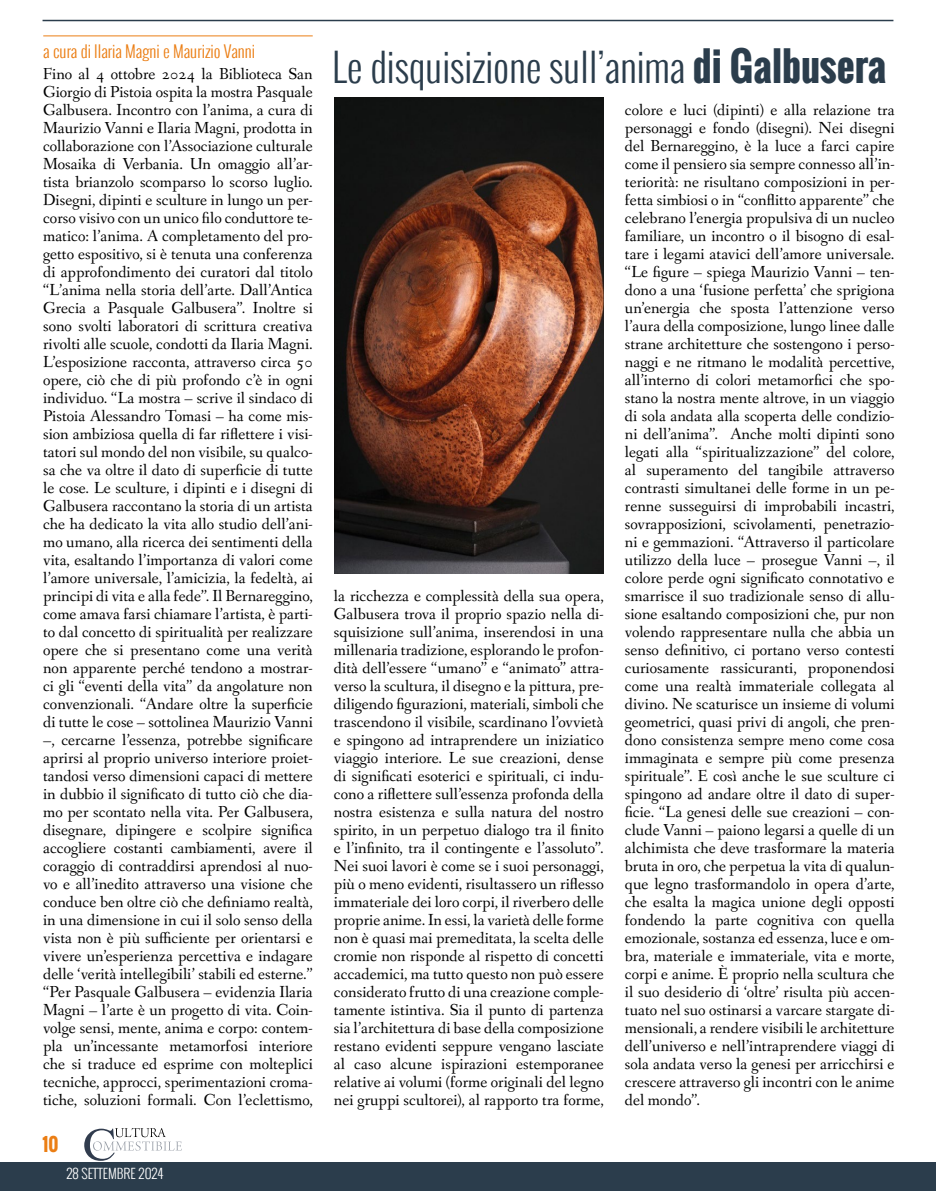
<style>
.page{position:relative;width:936px;height:1191px;background:#fff}
.page>*{position:absolute;margin:0;border:0;box-sizing:border-box;transform-origin:0 0}
.t1{font:300 39px "Oswald";color:#2b3d4c}
.t2{font:700 18px "Oswald";color:#eb7e14}
.t3{font:16.5px/18px "Fanwood Text";color:#000;text-align:justify}
.t4{font:300 16.5px "Oswald";color:#eb7e14}
.t5{font:300 13.5px "Oswald";color:#fff}
.s1{font-weight:700}
</style>
<div class="page">
<div style="left:0;top:1162px;width:935px;height:29px;background:#2b3d4c"></div>
<svg style="left:84px;top:1128px;width:98px;height:32px"></svg>
<hr style="left:43px;top:20px;width:850px;height:1px;background:#2b3d4c">
<hr style="left:43px;top:36px;width:270px;height:1px;background:#eb7e14">
<img style="left:334px;top:98px;width:269px;height:475px">
<p class="t4" style="left:43px;top:39px;width:213px">a cura di Ilaria Magni e Maurizio Vanni</p>
<p class="t3" style="left:43px;top:65px;width:271px">Fino al 4 ottobre 2024 la Biblioteca San Giorgio di Pistoia ospita la mostra Pasquale Galbusera. Incontro con l’anima, a cura di Maurizio Vanni e Ilaria Magni, prodotta in collaborazione con l’Associazione culturale Mosaika di Verbania. Un omaggio all’ar&shy;tista brianzolo scomparso lo scorso luglio.<br>Disegni, dipinti e sculture in lungo un per&shy;corso visivo con un unico filo conduttore te&shy;matico: l’anima. A completamento del pro&shy;getto espositivo, si è tenuta una conferenza di approfondimento dei curatori dal titolo “L’anima nella storia dell’arte. Dall’Antica Grecia a Pasquale Galbusera”. Inoltre si sono svolti laboratori di scrittura creativa rivolti alle scuole, condotti da Ilaria Magni.<br>L’esposizione racconta, attraverso circa 50 opere, ciò che di più profondo c’è in ogni individuo. “La mostra – scrive il sindaco di Pistoia Alessandro Tomasi – ha come mis&shy;sion ambiziosa quella di far riflettere i visi&shy;tatori sul mondo del non visibile, su qualco&shy;sa che va oltre il dato di superficie di tutte le cose. Le sculture, i dipinti e i disegni di Galbusera raccontano la storia di un artista che ha dedicato la vita allo studio dell’ani&shy;mo umano, alla ricerca dei sentimenti della vita, esaltando l’importanza di valori come l’amore universale, l’amicizia, la fedeltà, ai principi di vita e alla fede”. Il Bernareggino, come amava farsi chiamare l’artista, è parti&shy;to dal concetto di spiritualità per realizzare opere che si presentano come una verità non apparente perché tendono a mostrar&shy;ci gli “eventi della vita” da angolature non convenzionali. “Andare oltre la superficie di tutte le cose – sottolinea Maurizio Vanni –, cercarne l’essenza, potrebbe significare aprirsi al proprio universo interiore proiet&shy;tandosi verso dimensioni capaci di mettere in dubbio il significato di tutto ciò che dia&shy;mo per scontato nella vita. Per Galbusera, disegnare, dipingere e scolpire significa accogliere costanti cambiamenti, avere il coraggio di contraddirsi aprendosi al nuo&shy;vo e all’inedito attraverso una visione che conduce ben oltre ciò che definiamo realtà, in una dimensione in cui il solo senso della vista non è più sufficiente per orientarsi e vivere un’esperienza percettiva e indagare delle ‘verità intellegibili’ stabili ed esterne.” “Per Pasquale Galbusera – evidenzia Ilaria Magni – l’arte è un progetto di vita. Coin&shy;volge sensi, mente, anima e corpo: contem&shy;pla un’incessante metamorfosi interiore che si traduce ed esprime con molteplici tecniche, approcci, sperimentazioni croma&shy;tiche, soluzioni formali. Con l’eclettismo,</p>
<p class="t2" style="left:43px;top:1130px;width:17px">10</p>
<p class="t5" style="left:66px;top:1164px;width:98px">28 SETTEMBRE 2024</p>
<h1 class="t1" style="left:332px;top:39px;width:555px">Le disquisizione sull’anima <span class="s1">di Galbusera</span></h1>
<p class="t3" style="left:334px;top:587px;width:271px">la ricchezza e complessità della sua opera, Galbusera trova il proprio spazio nella di&shy;squisizione sull’anima, inserendosi in una millenaria tradizione, esplorando le profon&shy;dità dell’essere “umano” e “animato” attra&shy;verso la scultura, il disegno e la pittura, pre&shy;diligendo figurazioni, materiali, simboli che trascendono il visibile, scardinano l’ovvietà e spingono ad intraprendere un iniziatico viaggio interiore. Le sue creazioni, dense di significati esoterici e spirituali, ci indu&shy;cono a riflettere sull’essenza profonda della nostra esistenza e sulla natura del nostro spirito, in un perpetuo dialogo tra il finito e l’infinito, tra il contingente e l’assoluto”.<br>Nei suoi lavori è come se i suoi personaggi, più o meno evidenti, risultassero un riflesso immateriale dei loro corpi, il riverbero delle proprie anime. In essi, la varietà delle forme non è quasi mai premeditata, la scelta delle cromie non risponde al rispetto di concetti accademici, ma tutto questo non può essere considerato frutto di una creazione comple&shy;tamente istintiva. Sia il punto di partenza sia l’architettura di base della composizione restano evidenti seppure vengano lasciate al caso alcune ispirazioni estemporanee relative ai volumi (forme originali del legno nei gruppi scultorei), al rapporto tra forme,</p>
<p class="t3" style="left:625px;top:101px;width:271px">colore e luci (dipinti) e alla relazione tra personaggi e fondo (disegni). Nei disegni del Bernareggino, è la luce a farci capire come il pensiero sia sempre connesso all’in&shy;teriorità: ne risultano composizioni in per&shy;fetta simbiosi o in “conflitto apparente” che celebrano l’energia propulsiva di un nucleo familiare, un incontro o il bisogno di esal&shy;tare i legami atavici dell’amore universale. “Le figure – spiega Maurizio Vanni – ten&shy;dono a una ‘fusione perfetta’ che sprigiona un’energia che sposta l’attenzione verso l’aura della composizione, lungo linee dalle strane architetture che sostengono i perso&shy;naggi e ne ritmano le modalità percettive, all’interno di colori metamorfici che spo&shy;stano la nostra mente altrove, in un viaggio di sola andata alla scoperta delle condizio&shy;ni dell’anima”. Anche molti dipinti sono legati alla “spiritualizzazione” del colore, al superamento del tangibile attraverso contrasti simultanei delle forme in un pe&shy;renne susseguirsi di improbabili incastri, sovrapposizioni, scivolamenti, penetrazio&shy;ni e gemmazioni. “Attraverso il particolare utilizzo della luce – prosegue Vanni –, il colore perde ogni significato connotativo e smarrisce il suo tradizionale senso di allu&shy;sione esaltando composizioni che, pur non volendo rappresentare nulla che abbia un senso definitivo, ci portano verso contesti curiosamente rassicuranti, proponendosi come una realtà immateriale collegata al divino. Ne scaturisce un insieme di volumi geometrici, quasi privi di angoli, che pren&shy;dono consistenza sempre meno come cosa immaginata e sempre più come presenza spirituale”. E così anche le sue sculture ci spingono ad andare oltre il dato di super&shy;ficie. “La genesi delle sue creazioni – con&shy;clude Vanni – paiono legarsi a quelle di un alchimista che deve trasformare la materia bruta in oro, che perpetua la vita di qualun&shy;que legno trasformandolo in opera d’arte, che esalta la magica unione degli opposti fondendo la parte cognitiva con quella emozionale, sostanza ed essenza, luce e om&shy;bra, materiale e immateriale, vita e morte, corpi e anime. È proprio nella scultura che il suo desiderio di ‘oltre’ risulta più accen&shy;tuato nel suo ostinarsi a varcare stargate di&shy;mensionali, a rendere visibili le architetture dell’universo e nell’intraprendere viaggi di sola andata verso la genesi per arricchirsi e crescere attraverso gli incontri con le anime del mondo”.</p>
</div>
